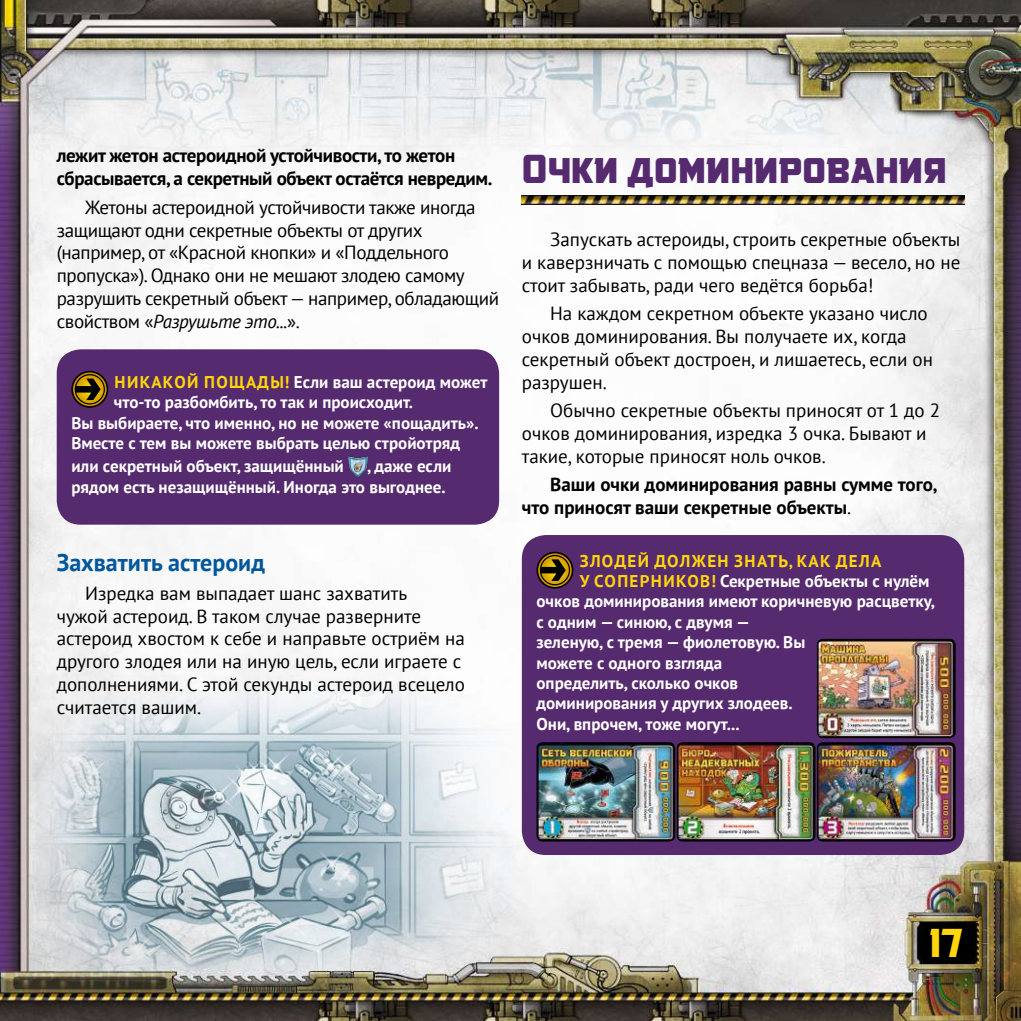
<style>
.page{position:relative;width:1021px;height:1021px;background:#fff}
.page>*{position:absolute;margin:0;border:0;box-sizing:border-box;transform-origin:0 0}
.t1{font:42px "Government Agent BBRUS";color:#552a6f}
.t2{font:42px "Government Agent BB";color:#ffd60c}
.t3{font:700 24px "PT Sans";color:#00579b}
.t4{font:19px/22.8px "PT Sans";color:#000}
.t5{font:19px/22.8px "PT Sans";letter-spacing:-.02em;color:#000}
.t6{font:700 19px/22.8px "PT Sans";letter-spacing:-.02em;color:#000}
.t7{font:700 19px/22.8px "PT Sans";color:#000}
.t8{font:700 17px/20.4px "PT Sans";color:#fff}
.t9{font:700 17px "PT Sans";letter-spacing:.08em;color:#ffd60c}
.s1{font-style:italic}
.s2{color:#ffd60c}
.s3{font-weight:400}
</style>
<div class="page">
<img style="left:0;top:0;width:1020px;height:1020px">
<img style="left:36px;top:652px;width:495px;height:354px">
<div style="left:57px;top:349px;width:442px;height:175px;background:#552a6f;border-radius:24px"></div>
<svg style="left:71px;top:371px;width:37px;height:37px"></svg>
<svg style="left:73px;top:372px;width:34px;height:34px"></svg>
<svg style="left:75px;top:374px;width:30px;height:30px"></svg>
<img style="left:348px;top:457px;width:19px;height:19px">
<img style="left:522px;top:196px;width:442px;height:9px">
<div style="left:522px;top:535px;width:442px;height:320px;background:#552a6f;border-radius:24px"></div>
<svg style="left:536px;top:551px;width:37px;height:37px"></svg>
<svg style="left:538px;top:553px;width:33px;height:34px"></svg>
<svg style="left:540px;top:555px;width:30px;height:30px"></svg>
<img style="left:817px;top:639px;width:138px;height:99px">
<img style="left:536px;top:742px;width:279px;height:99px">
<img style="left:817px;top:742px;width:138px;height:99px">
<p class="t6" style="left:57px;top:144px;width:437px">лежит жетон астероидной устойчивости, то жетон сбрасывается, а секретный объект остаётся невредим.</p>
<p class="t5" style="left:57px;top:195px;width:444px;text-indent:28px">Жетоны астероидной устойчивости также иногда защищают одни секретные объекты от других (например, от «Красной кнопки» и «Поддельного пропуска»). Однако они не мешают злодею самому разрушить секретный объект — например, обладающий свойством «<span class="s1">Разрушьте это...</span>».</p>
<p class="t8" style="left:115px;top:371px;width:374px"><span class="s2">Ни ка ко й по щад ы!</span> Если ваш астероид может</p>
<p class="t8" style="left:114px;top:391px;width:301px">что-то разбомбить, то так и происходит.</p>
<p class="t8" style="left:71px;top:412px;width:409px">Вы выбираете, что именно, но не можете «пощадить».</p>
<p class="t8" style="left:71px;top:432px;width:390px">Вместе с тем вы можете выбрать целью стройотряд</p>
<p class="t8" style="left:71px;top:456px;width:274px">или секретный объект, защищённый</p>
<p class="t8" style="left:71px;top:456px;width:381px;text-indent:296px">, даже если рядом есть незащищённый. Иногда это выгоднее.</p>
<p class="t3" style="left:57px;top:547px;width:210px">Захватить астероид</p>
<p class="t4" style="left:57px;top:581px;width:410px;text-indent:28px">Изредка вам выпадает шанс захватить<br>чужой астероид. В таком случае разверните астероид хвостом к себе и направьте остриём на другого злодея или на иную цель, если играете с дополнениями. С этой секунды астероид всецело считается вашим.</p>
<h1 class="t1" style="left:522px;top:146px;width:426px">Очки доминирования</h1>
<p class="t4" style="left:522px;top:227px;width:440px;text-align:justify;text-indent:28px">Запускать астероиды, строить секретные объекты и каверзничать с помощью спецназа — весело, но не стоит забывать, ради чего ведётся борьба!</p>
<p class="t4" style="left:522px;top:301px;width:413px;text-indent:28px">На каждом секретном объекте указано число очков доминирования. Вы получаете их, когда секретный объект достроен, и лишаетесь, если он разрушен.</p>
<p class="t4" style="left:522px;top:398px;width:420px;text-indent:28px">Обычно секретные объекты приносят от 1 до 2 очков доминирования, изредка 3 очка. Бывают и такие, которые приносят ноль очков.</p>
<p class="t7" style="left:522px;top:472px;width:417px;text-indent:28px">Ваши очки доминирования равны сумме того, что приносят ваши секретные объекты<span class="s3">.</span></p>
<p class="t9" style="left:579px;top:549px;width:35px">Злоде</p>
<p class="t9" style="left:637px;top:549px;width:109px">й должен знать</p>
<p class="t9" style="left:788px;top:549px;width:92px">, как дела</p>
<p class="t9" style="left:579px;top:570px;width:27px">у соперни</p>
<p class="t8" style="left:536px;top:570px;width:400px;text-indent:139px"><span class="s2">ков !</span> Секретные объекты с нулём очков доминирования имеют коричневую расцветку, с одним — синюю, с двумя —<br>зеленую, с тремя — фиолетовую. Вы<br>можете с одного взгляда<br>определить, сколько очков<br>доминирования у других злодеев.<br>Они, впрочем, тоже могут...</p>
<h1 class="t2" style="left:929px;top:924px;width:35px">17</h1>
</div>
